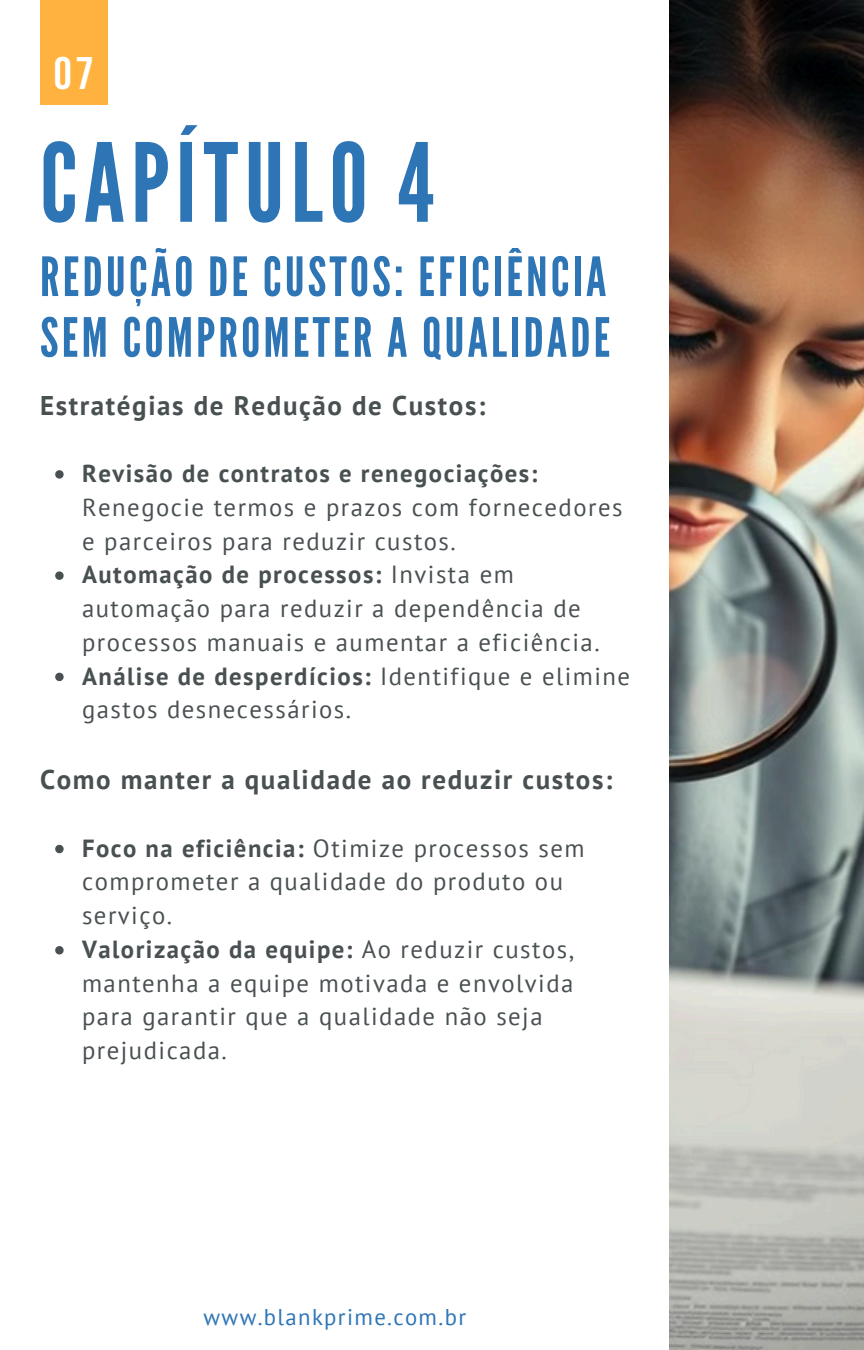
<style>
.page{position:relative;width:864px;height:1350px;background:#fff}
.page>*{position:absolute;margin:0;border:0;box-sizing:border-box;transform-origin:0 0}
.t1{font:108.67px "League Gothic";letter-spacing:.06em;color:#2e75b6}
.t2{font:54px/60.8px "League Gothic";letter-spacing:.06em;color:#2e75b6}
.t3{font:700 45.45px "Bebas Neue";color:#fff}
.t4{font:700 27px "PT Sans";letter-spacing:.06em;color:#495052}
.t5{font:24.75px/33.8px "PT Sans";letter-spacing:.06em;color:#495052}
.t6{font:22.72px "PT Sans";letter-spacing:.06em;color:#2e75b6}
.s1{font-weight:700}
</style>
<div class="page">
<div style="left:40px;top:0;width:68px;height:105px;background:#ffb23f"></div>
<img style="left:670px;top:0;width:194px;height:1350px">
<svg style="left:55px;top:470px;width:9px;height:9px"></svg>
<svg style="left:55px;top:571px;width:9px;height:9px"></svg>
<svg style="left:55px;top:673px;width:9px;height:8px"></svg>
<svg style="left:55px;top:845px;width:9px;height:8px"></svg>
<svg style="left:55px;top:946px;width:9px;height:9px"></svg>
<p class="t3" style="left:54px;top:55px;width:41px">07</p>
<p class="t1" style="left:40px;top:120px;width:395px">CAPÍTULO 4</p>
<p class="t2" style="left:40px;top:248px;width:572px">REDUÇÃO DE CUSTOS: EFICIÊNCIA<br>SEM COMPROMETER A QUALIDADE</p>
<p class="t4" style="left:40px;top:387px;width:447px">Estratégias de Redução de Custos:</p>
<h1 class="t5" style="left:82px;top:456px;width:542px"><span class="s1">Revisão de contratos e renegociações:<br></span>Renegocie termos e prazos com fornecedores e parceiros para reduzir custos.</h1>
<h2 class="t5" style="left:82px;top:557px;width:519px"><span class="s1">Automação de processos:</span> Invista em automação para reduzir a dependência de processos manuais e aumentar a eficiência.</h2>
<p class="t5" style="left:82px;top:658px;width:550px"><span class="s1">Análise de desperdícios:</span> Identifique e elimine gastos desnecessários.</p>
<p class="t4" style="left:40px;top:762px;width:574px">Como manter a qualidade ao reduzir custos:</p>
<p class="t5" style="left:82px;top:831px;width:504px"><span class="s1">Foco na eficiência:</span> Otimize processos sem comprometer a qualidade do produto ou serviço.</p>
<h2 class="t5" style="left:82px;top:932px;width:494px"><span class="s1">Valorização da equipe:</span> Ao reduzir custos, mantenha a equipe motivada e envolvida para garantir que a qualidade não seja prejudicada.</h2>
<p class="t6" style="left:204px;top:1302px;width:264px">www.blankprime.com.br</p>
</div>
